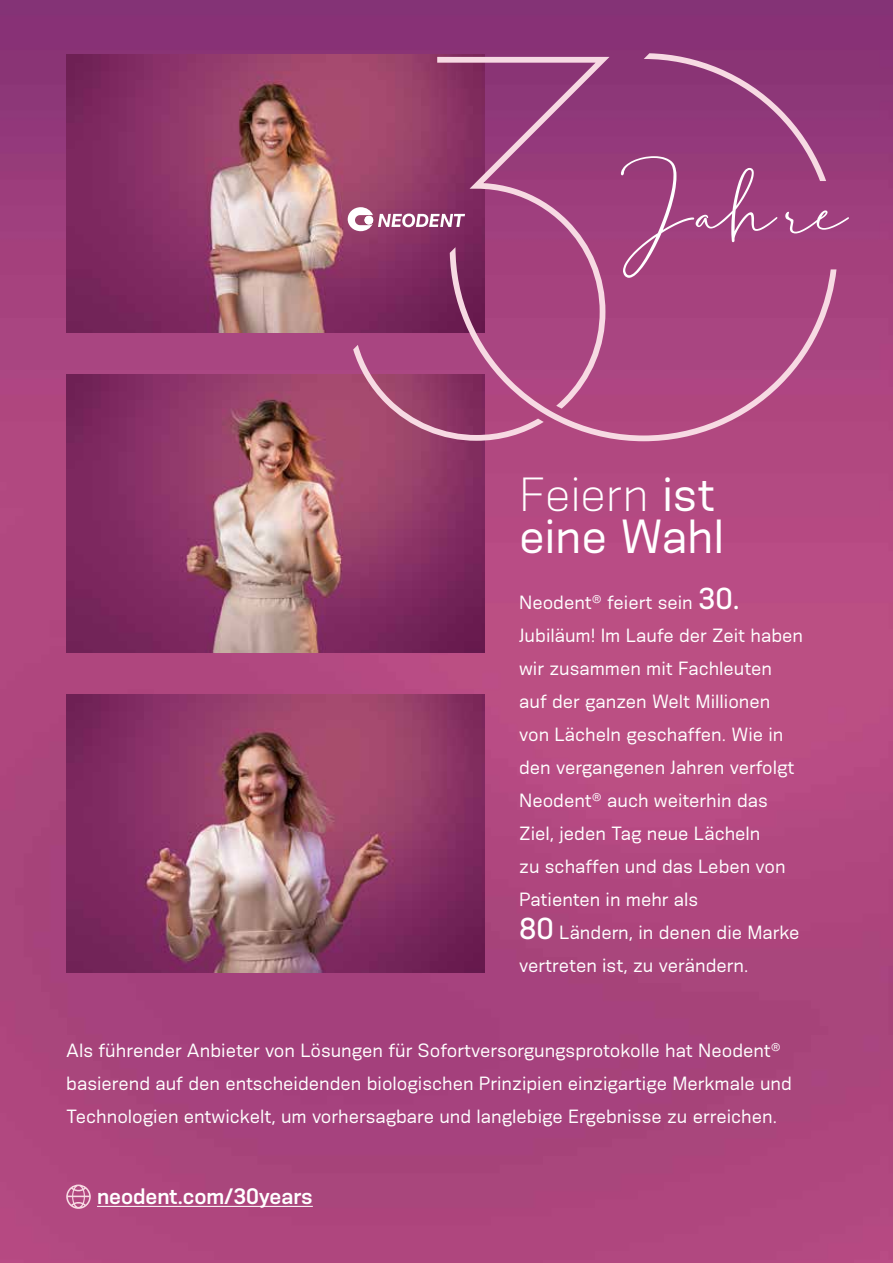
<style>
.page{position:relative;width:893px;height:1263px;background:#fff}
.page>*{position:absolute;margin:0;border:0;box-sizing:border-box;transform-origin:0 0}
.t1{font:146.55px "Jendral Writing Latin Pro";color:#fff}
.t2{font:45px/42px "Konsens";letter-spacing:-.01em;color:#fff}
.t3{font:600 21px "Konsens";letter-spacing:-.005em;color:#fff}
.t4{font:18px/33px "Konsens";color:#fff}
.s1{font-weight:300}
.s2{font-weight:500;font-size:28.5px}
</style>
<div class="page">
<img style="left:0;top:0;width:893px;height:1263px">
<img style="left:66px;top:694px;width:418px;height:279px">
<img style="left:66px;top:374px;width:418px;height:279px">
<img style="left:66px;top:54px;width:418px;height:279px">
<svg style="left:437px;top:57px;width:172px;height:288px;background:#98437b"></svg>
<svg style="left:353px;top:345px;width:97px;height:96px;background:#a7507b"></svg>
<svg style="left:644px;top:53px;width:182px;height:128px;background:#96407e"></svg>
<svg style="left:450px;top:247px;width:386px;height:194px;background:#ab4b83"></svg>
<svg style="left:348px;top:207px;width:117px;height:24px"></svg>
<hr style="left:97px;top:1206px;width:216px;height:1px;background:#fff">
<svg style="left:66px;top:1184px;width:25px;height:25px"></svg>
<h1 class="t1" style="left:620px;top:138px;width:231px">Jahre</h1>
<h2 class="t2" style="left:519px;top:472px;width:207px"><span class="s1">Feiern</span> ist eine Wahl</h2>
<p class="t4" style="left:519px;top:586px;width:286px">Neodent<sup>®</sup> feiert sein <span class="s2">30.<br></span>Jubiläum! Im Laufe der Zeit haben wir zusammen mit Fachleuten auf der ganzen Welt Millionen von Lächeln geschaffen. Wie in den vergangenen Jahren verfolgt<br>Neodent<sup>®</sup> auch weiterhin das<br>Ziel, jeden Tag neue Lächeln<br>zu schaffen und das Leben von<br>Patienten in mehr als<br><span class="s2">80</span> Ländern, in denen die Marke vertreten ist, zu verändern.</p>
<p class="t4" style="left:66px;top:1033px;width:727px">Als führender Anbieter von Lösungen für Sofortversorgungsprotokolle hat Neodent<sup>® </sup>basierend auf den entscheidenden biologischen Prinzipien einzigartige Merkmale und<br>Technologien entwickelt, um vorhersagbare und langlebige Ergebnisse zu erreichen.</p>
<p class="t3" style="left:97px;top:1183px;width:217px">neodent.com/30years</p>
</div>
